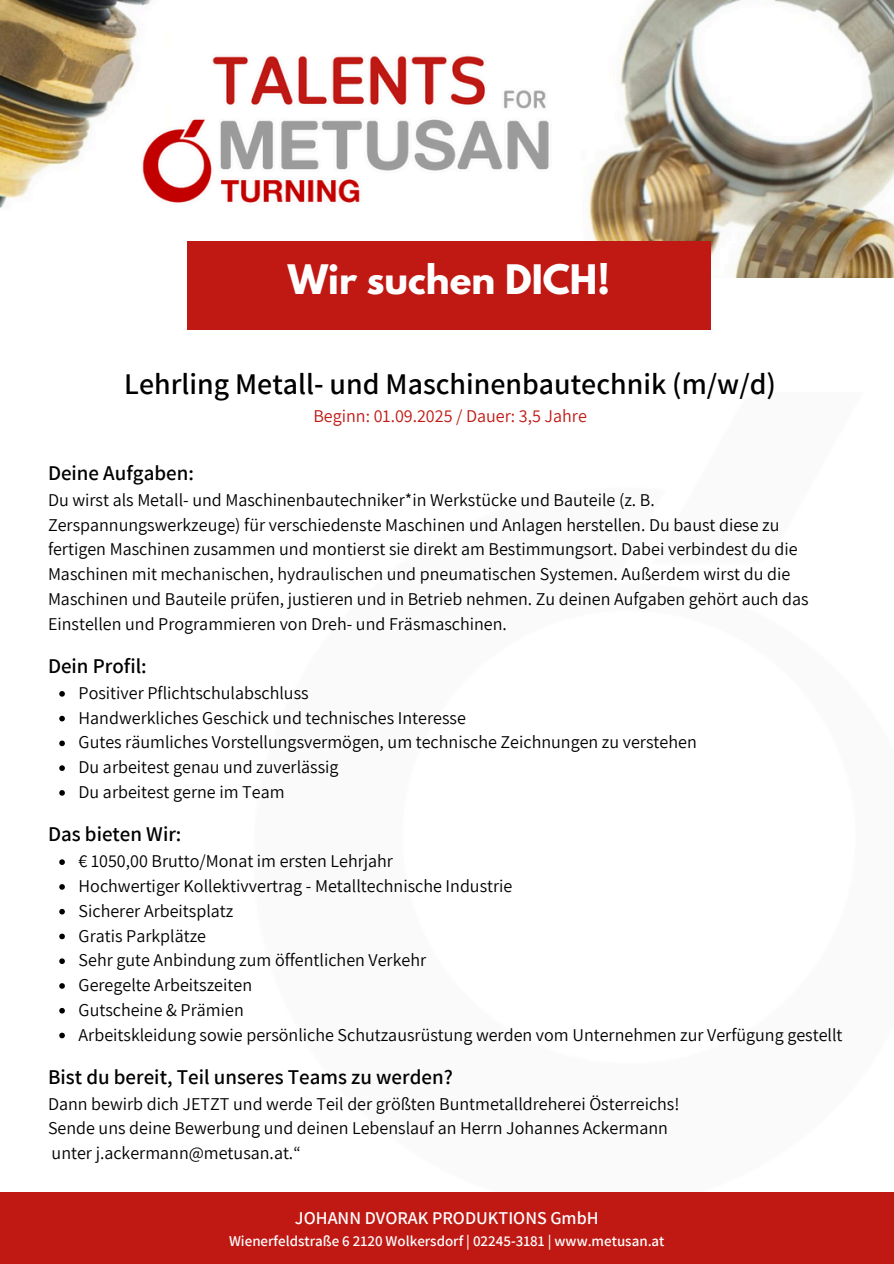
<style>
.page{position:relative;width:894px;height:1264px;background:#fff}
.page>*{position:absolute;margin:0;border:0;box-sizing:border-box;transform-origin:0 0}
.t1{font:700 36px "League Spartan";color:#fff}
.t2{font:600 30px "Assistant";color:#000}
.t3{font:600 21px "Assistant";color:#000}
.t4{font:18px/24.8px "Assistant";color:#000}
.t5{font:18px "Assistant";color:#c01914}
.t6{font:600 18px "Assistant";color:#fff}
.t7{font:600 15px "Assistant";color:#fff}
</style>
<div class="page">
<img style="left:0;top:0;width:893px;height:277px">
<div style="left:0;top:1192px;width:893px;height:71px;background:#c01914"></div>
<div style="left:187px;top:241px;width:523px;height:89px;background:#c01914"></div>
<svg style="left:59px;top:691px;width:6px;height:5px"></svg>
<svg style="left:59px;top:715px;width:6px;height:6px"></svg>
<svg style="left:59px;top:740px;width:6px;height:6px"></svg>
<svg style="left:59px;top:765px;width:6px;height:6px"></svg>
<svg style="left:59px;top:790px;width:6px;height:5px"></svg>
<svg style="left:59px;top:859px;width:6px;height:6px"></svg>
<svg style="left:59px;top:884px;width:6px;height:5px"></svg>
<svg style="left:59px;top:908px;width:6px;height:6px"></svg>
<svg style="left:59px;top:933px;width:6px;height:6px"></svg>
<svg style="left:59px;top:958px;width:6px;height:6px"></svg>
<svg style="left:59px;top:983px;width:6px;height:5px"></svg>
<svg style="left:59px;top:1007px;width:6px;height:6px"></svg>
<svg style="left:59px;top:1032px;width:6px;height:6px"></svg>
<p class="t1" style="left:288px;top:262px;width:323px">Wir suchen DICH!</p>
<p class="t2" style="left:124px;top:363px;width:653px">Lehrling Metall- und Maschinenbautechnik (m/w/d)</p>
<p class="t5" style="left:313px;top:404px;width:275px">Beginn: 01.09.2025 / Dauer: 3,5 Jahre</p>
<p class="t3" style="left:48px;top:458px;width:147px">Deine Aufgaben:</p>
<p class="t4" style="left:48px;top:487px;width:761px">Du wirst als Metall- und Maschinenbautechniker*in Werkstücke und Bauteile (z. B.<br>Zerspannungswerkzeuge) für verschiedenste Maschinen und Anlagen herstellen. Du baust diese zu fertigen Maschinen zusammen und montierst sie direkt am Bestimmungsort. Dabei verbindest du die Maschinen mit mechanischen, hydraulischen und pneumatischen Systemen. Außerdem wirst du die Maschinen und Bauteile prüfen, justieren und in Betrieb nehmen. Zu deinen Aufgaben gehört auch das Einstellen und Programmieren von Dreh- und Fräsmaschinen.</p>
<p class="t3" style="left:48px;top:651px;width:100px">Dein Profil:</p>
<h1 class="t4" style="left:79px;top:680px;width:231px">Positiver Pflichtschulabschluss</h1>
<p class="t4" style="left:79px;top:704px;width:389px">Handwerkliches Geschick und technisches Interesse</p>
<h2 class="t4" style="left:79px;top:729px;width:619px">Gutes räumliches Vorstellungsvermögen, um technische Zeichnungen zu verstehen</h2>
<h4 class="t4" style="left:79px;top:754px;width:261px">Du arbeitest genau und zuverlässig</h4>
<h3 class="t4" style="left:79px;top:779px;width:207px">Du arbeitest gerne im Team</h3>
<h3 class="t3" style="left:48px;top:819px;width:135px">Das bieten Wir:</h3>
<p class="t4" style="left:79px;top:848px;width:316px">€ 1050,00 Brutto/Monat im ersten Lehrjahr</p>
<p class="t4" style="left:79px;top:873px;width:435px">Hochwertiger Kollektivvertrag - Metalltechnische Industrie</p>
<p class="t4" style="left:79px;top:897px;width:156px">Sicherer Arbeitsplatz</p>
<p class="t4" style="left:79px;top:922px;width:129px">Gratis Parkplätze</p>
<p class="t4" style="left:79px;top:947px;width:349px">Sehr gute Anbindung zum öffentlichen Verkehr</p>
<p class="t4" style="left:79px;top:972px;width:175px">Geregelte Arbeitszeiten</p>
<p class="t4" style="left:79px;top:996px;width:167px">Gutscheine &amp; Prämien</p>
<p class="t4" style="left:79px;top:1021px;width:765px">Arbeitskleidung sowie persönliche Schutzausrüstung werden vom Unternehmen zur Verfügung gestellt</p>
<h4 class="t3" style="left:48px;top:1062px;width:406px">Bist du bereit, Teil unseres Teams zu werden?</h4>
<h4 class="t4" style="left:48px;top:1090px;width:633px">Dann bewirb dich JETZT und werde Teil der größten Buntmetalldreherei Österreichs!<br>Sende uns deine Bewerbung und deinen Lebenslauf an Herrn Johannes Ackermann unter j.ackermann@metusan.at.“</h4>
<p class="t6" style="left:295px;top:1205px;width:305px">JOHANN DVORAK PRODUKTIONS GmbH</p>
<p class="t7" style="left:229px;top:1230px;width:437px">Wienerfeldstraße 6 2120 Wolkersdorf | 02245-3181 | www.metusan.at</p>
</div>
